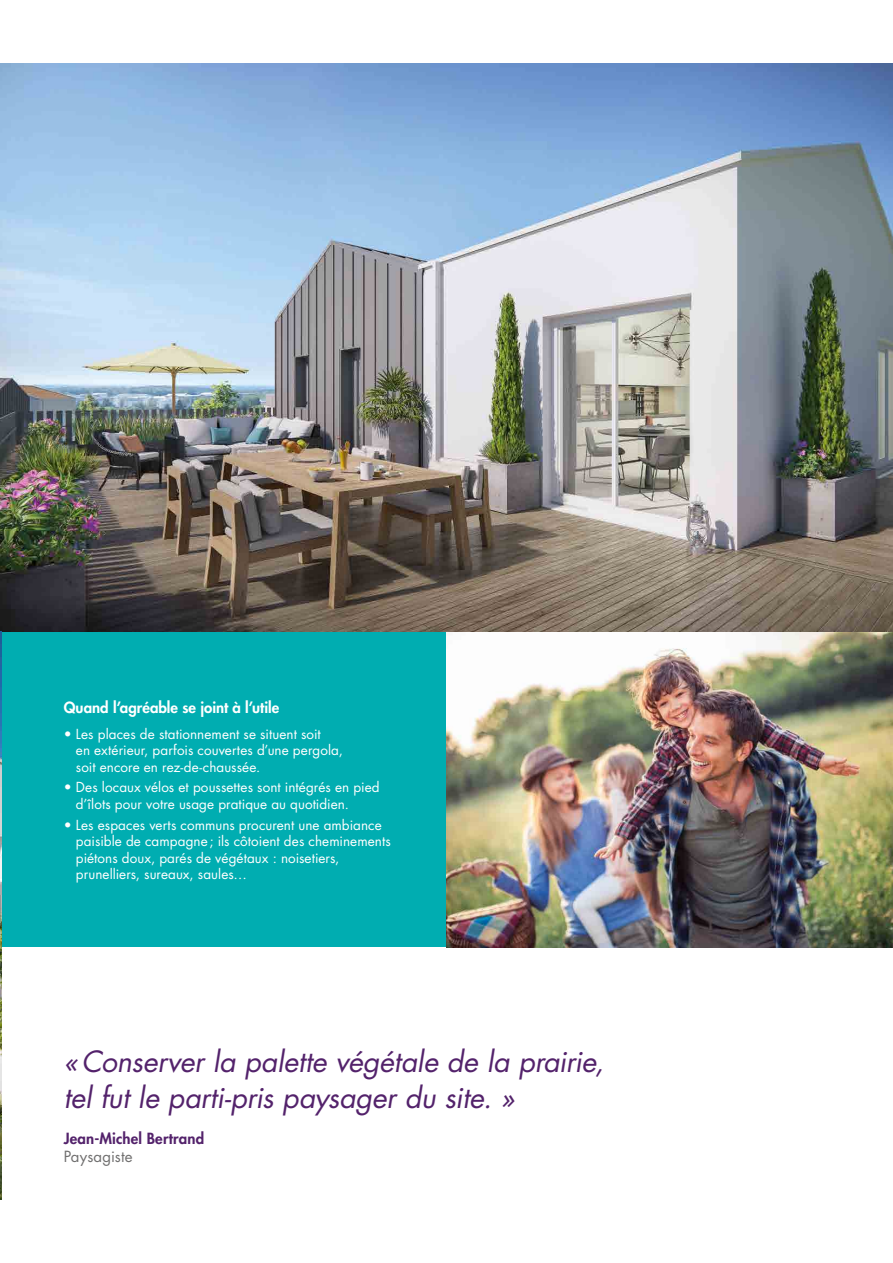
<style>
.page{position:relative;width:893px;height:1263px;background:#fff}
.page>*{position:absolute;margin:0;border:0;box-sizing:border-box;transform-origin:0 0}
.t1{font:italic 28.5px/36px "Futura Std";letter-spacing:-.005em;color:#53226b}
.t2{font:800 15px "Futura Std";color:#fff}
.t3{font:800 15px "Futura Std";letter-spacing:.015em;color:#53226b}
.t4{font:15px "Futura Std";letter-spacing:.005em;color:#706f6f}
.t5{font:13.5px/16.5px "Futura Std";letter-spacing:.005em;color:#fff}
</style>
<div class="page">
<div style="left:0;top:631px;width:446px;height:316px;background:#00adb1"></div>
<img style="left:446px;top:631px;width:447px;height:316px">
<img style="left:0;top:64px;width:893px;height:567px">
<img style="left:0;top:631px;width:1px;height:568px">
<p class="t2" style="left:64px;top:698px;width:217px">Quand l’agréable se joint à l’utile</p>
<p class="t5" style="left:76px;top:725px;width:268px;text-indent:-12px">• Les places de stationnement se situent soit<br>en extérieur, parfois couvertes d’une pergola, soit encore en rez-de-chaussée.</p>
<p class="t5" style="left:76px;top:779px;width:305px;text-indent:-12px">• Des locaux vélos et poussettes sont intégrés en pied d’îlots pour votre usage pratique au quotidien.</p>
<p class="t5" style="left:76px;top:816px;width:316px;text-indent:-12px">• Les espaces verts communs procurent une ambiance paisible de campagne; ils côtoient des cheminements piétons doux, parés de végétaux : noisetiers, prunelliers, sureaux, saules…</p>
<h1 class="t1" style="left:64px;top:1044px;width:542px">«Conserver la palette végétale de la prairie, tel fut le parti-pris paysager du site. »</h1>
<p class="t3" style="left:64px;top:1129px;width:142px">Jean-Michel Bertrand</p>
<p class="t4" style="left:64px;top:1147px;width:70px">Paysagiste</p>
</div>
